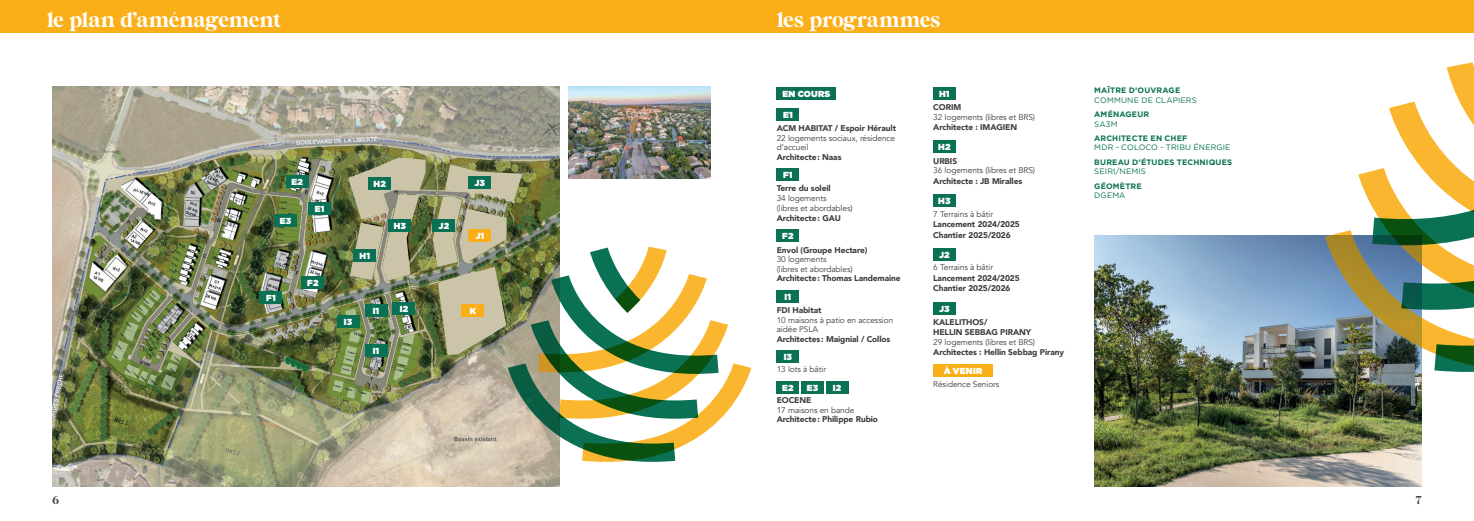
<style>
.page{position:relative;width:1474px;height:521px;background:#fff}
.page>*{position:absolute;margin:0;border:0;box-sizing:border-box;transform-origin:0 0}
.t1{font:700 21px "Bastia";letter-spacing:-.01em;color:#fff}
.t2{font:700 11.38px "Bastia";color:#3e3e3f}
.t3{font:900 8.75px "Gotham";letter-spacing:.02em;color:#fff}
.archi{font:900 8.31px/10.5px "Avenir";letter-spacing:-.01em;color:#3e3e3f}
.detail_lots{font:8.31px/9.6px "Avenir";letter-spacing:-.01em;color:#3e3e3f}
.t4{font:7.88px/9.5px "Gotham";letter-spacing:.015em;color:#0b7155}
.t5{font:700 7.88px/9.5px "Gotham";letter-spacing:.02em;color:#0b7155}
.s1{font-weight:900}
.s2{font-weight:700}
.s3{font-weight:400}
</style>
<div class="page">
<div style="left:0;top:0;width:1473px;height:33px;background:#faaf18"></div>
<img style="left:52px;top:87px;width:507px;height:399px">
<div style="left:286px;top:176px;width:22px;height:12px;background:#0b7155"></div>
<div style="left:308px;top:202px;width:23px;height:13px;background:#0b7155"></div>
<div style="left:302px;top:276px;width:22px;height:12px;background:#0b7155"></div>
<div style="left:260px;top:291px;width:22px;height:13px;background:#0b7155"></div>
<div style="left:337px;top:315px;width:22px;height:12px;background:#0b7155"></div>
<div style="left:365px;top:344px;width:22px;height:13px;background:#0b7155"></div>
<div style="left:365px;top:304px;width:22px;height:13px;background:#0b7155"></div>
<div style="left:393px;top:302px;width:22px;height:12px;background:#0b7155"></div>
<div style="left:274px;top:215px;width:23px;height:12px;background:#0b7155"></div>
<img style="left:568px;top:87px;width:143px;height:77px">
<img style="left:1094px;top:235px;width:327px;height:251px">
<div style="left:776px;top:87px;width:60px;height:12px;background:#0b7155"></div>
<div style="left:776px;top:108px;width:23px;height:12px;background:#0b7155"></div>
<div style="left:776px;top:168px;width:23px;height:13px;background:#0b7155"></div>
<div style="left:776px;top:230px;width:23px;height:12px;background:#0b7155"></div>
<div style="left:776px;top:290px;width:23px;height:13px;background:#0b7155"></div>
<div style="left:776px;top:350px;width:23px;height:13px;background:#0b7155"></div>
<div style="left:776px;top:381px;width:23px;height:12px;background:#0b7155"></div>
<div style="left:801px;top:381px;width:22px;height:12px;background:#0b7155"></div>
<div style="left:826px;top:381px;width:22px;height:12px;background:#0b7155"></div>
<div style="left:933px;top:87px;width:22px;height:12px;background:#0b7155"></div>
<div style="left:933px;top:141px;width:22px;height:12px;background:#0b7155"></div>
<div style="left:933px;top:194px;width:22px;height:13px;background:#0b7155"></div>
<div style="left:933px;top:248px;width:22px;height:13px;background:#0b7155"></div>
<div style="left:933px;top:302px;width:22px;height:12px;background:#0b7155"></div>
<div style="left:933px;top:364px;width:59px;height:12px;background:#faaf18"></div>
<svg style="left:1311px;top:62px;width:162px;height:319px"></svg>
<svg style="left:348px;top:158px;width:77px;height:123px;background:#989e7e"></svg>
<div style="left:368px;top:177px;width:23px;height:12px;background:#0b7155"></div>
<img style="left:433px;top:164px;width:319px;height:304px">
<div style="left:462px;top:304px;width:22px;height:13px;background:#faaf18"></div>
<p class="t1" style="left:47px;top:6px;width:236px">le plan d’aménagement</p>
<p class="t1" style="left:776px;top:6px;width:165px">les programmes</p>
<p class="t3" style="left:291px;top:176px;width:13px">E2</p>
<p class="t3" style="left:280px;top:215px;width:13px">E3</p>
<p class="t3" style="left:315px;top:203px;width:11px">E1</p>
<p class="t3" style="left:266px;top:292px;width:11px">F1</p>
<p class="t3" style="left:307px;top:276px;width:13px">F2</p>
<p class="t3" style="left:373px;top:177px;width:14px">H2</p>
<p class="t3" style="left:474px;top:176px;width:12px">J3</p>
<p class="t3" style="left:438px;top:220px;width:12px">J2</p>
<p class="t3" style="left:475px;top:230px;width:10px">J1</p>
<p class="t3" style="left:394px;top:220px;width:14px">H3</p>
<p class="t3" style="left:359px;top:250px;width:12px">H1</p>
<p class="t3" style="left:344px;top:315px;width:10px">I3</p>
<p class="t3" style="left:373px;top:305px;width:8px">I1</p>
<p class="t3" style="left:400px;top:302px;width:10px">I2</p>
<p class="t3" style="left:373px;top:345px;width:8px">I1</p>
<p class="t3" style="left:470px;top:305px;width:8px">K</p>
<p class="t3" style="left:782px;top:87px;width:49px">EN COURS</p>
<p class="t3" style="left:783px;top:108px;width:11px">E1</p>
<p class="archi" style="left:776px;top:123px;width:121px">ACM HABITAT / Espoir Hérault</p>
<p class="detail_lots" style="left:776px;top:133px;width:120px">22 logements sociaux, résidence d’accueil</p>
<p class="archi" style="left:776px;top:151px;width:66px">Architecte: Naas</p>
<p class="t3" style="left:783px;top:169px;width:11px">F1</p>
<p class="detail_lots" style="left:776px;top:184px;width:77px"><span class="s1">Terre du soleil<br></span>34 logements<br>(libres et abordables)</p>
<p class="archi" style="left:776px;top:213px;width:66px">Architecte: GAU</p>
<p class="t3" style="left:782px;top:230px;width:13px">F2</p>
<p class="archi" style="left:776px;top:244px;width:92px">Envol (Groupe Hectare)</p>
<p class="detail_lots" style="left:776px;top:255px;width:77px">30 logements<br>(libres et abordables)</p>
<p class="archi" style="left:776px;top:273px;width:125px">Architecte: Thomas Landemaine</p>
<p class="t3" style="left:784px;top:291px;width:8px">I1</p>
<p class="archi" style="left:776px;top:305px;width:46px">FDI Habitat</p>
<p class="detail_lots" style="left:776px;top:315px;width:118px">10 maisons à patio en accession aidée PSLA</p>
<p class="archi" style="left:776px;top:333px;width:115px">Architectes: Maignial / Collos</p>
<p class="t3" style="left:783px;top:351px;width:10px">I3</p>
<p class="detail_lots" style="left:776px;top:365px;width:51px">13 lots à bâtir</p>
<p class="t3" style="left:782px;top:381px;width:13px">E2</p>
<p class="t3" style="left:806px;top:381px;width:13px">E3</p>
<p class="t3" style="left:833px;top:381px;width:10px">I2</p>
<p class="archi" style="left:776px;top:395px;width:36px">EOCENE</p>
<p class="detail_lots" style="left:776px;top:405px;width:79px">17 maisons en bande</p>
<p class="archi" style="left:776px;top:414px;width:103px">Architecte: Philippe Rubio</p>
<p class="t3" style="left:939px;top:87px;width:12px">H1</p>
<p class="archi" style="left:933px;top:102px;width:29px">CORIM</p>
<p class="detail_lots" style="left:933px;top:112px;width:103px">32 logements (libres et BRS)</p>
<p class="archi" style="left:933px;top:122px;width:85px">Architecte : IMAGIEN</p>
<p class="t3" style="left:938px;top:141px;width:14px">H2</p>
<p class="archi" style="left:933px;top:155px;width:25px">URBIS</p>
<p class="detail_lots" style="left:933px;top:166px;width:103px">36 logements (libres et BRS)</p>
<p class="archi" style="left:933px;top:175px;width:90px">Architecte : JB Miralles</p>
<p class="t3" style="left:938px;top:195px;width:14px">H3</p>
<p class="detail_lots" style="left:933px;top:209px;width:61px">7 Terrains à bâtir</p>
<p class="archi" style="left:933px;top:219px;width:88px">Lancement 2024/2025</p>
<p class="archi" style="left:933px;top:229px;width:79px">Chantier 2025/2026</p>
<p class="t3" style="left:939px;top:248px;width:12px">J2</p>
<p class="detail_lots" style="left:933px;top:263px;width:61px">6 Terrains à bâtir</p>
<p class="archi" style="left:933px;top:272px;width:88px">Lancement 2024/2025</p>
<p class="archi" style="left:933px;top:283px;width:79px">Chantier 2025/2026</p>
<p class="t3" style="left:939px;top:302px;width:12px">J3</p>
<p class="archi" style="left:933px;top:316px;width:99px">KALELITHOS/<br>HELLIN SEBBAG PIRANY</p>
<p class="detail_lots" style="left:933px;top:337px;width:103px">29 logements (libres et BRS)</p>
<p class="archi" style="left:933px;top:347px;width:132px">Architectes : Hellin Sebbag Pirany</p>
<p class="t3" style="left:943px;top:364px;width:40px">À VENIR</p>
<p class="detail_lots" style="left:933px;top:379px;width:68px">Résidence Seniors</p>
<p class="t4" style="left:1094px;top:86px;width:104px"><span class="s2">MAÎTRE D’OUVRAGE<br></span>COMMUNE DE CLAPIERS</p>
<p class="t5" style="left:1094px;top:110px;width:56px">AMÉNAGEUR<br><span class="s3">SA3M</span></p>
<p class="t5" style="left:1094px;top:133px;width:94px">ARCHITECTE EN CHEF</p>
<p class="t4" style="left:1094px;top:143px;width:138px">MDR - COLOCO - TRIBU ÉNERGIE</p>
<p class="t5" style="left:1094px;top:157px;width:139px">BUREAU D’ÉTUDES TECHNIQUES</p>
<p class="t4" style="left:1094px;top:167px;width:53px">SEIRI/NEMIS</p>
<p class="t5" style="left:1094px;top:181px;width:49px">GÉOMÈTRE</p>
<p class="t4" style="left:1094px;top:190px;width:33px">DGEMA</p>
<h2 class="t2" style="left:52px;top:493px;width:9px">6</h2>
<h2 class="t2" style="left:1415px;top:493px;width:8px">7</h2>
</div>
